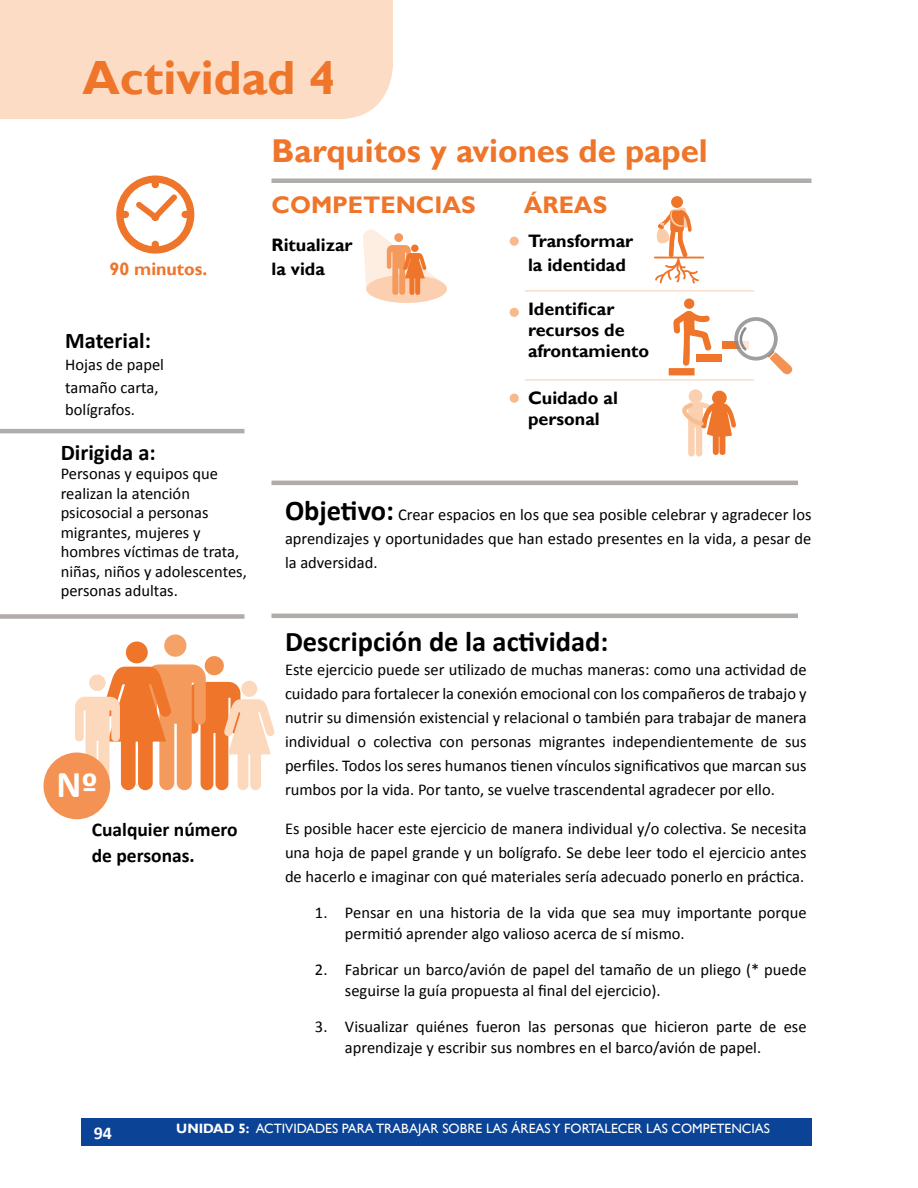
<style>
.page{position:relative;width:918px;height:1188px;background:#fff}
.page>*{position:absolute;margin:0;border:0;box-sizing:border-box;transform-origin:0 0}
.t1{font:700 48px "Gill Sans";color:#ee752a}
.t2{font:700 37.95px "Calibri";color:#fff}
.t3{font:700 33px "Gill Sans";color:#ee752a}
.t4{font:700 28.5px "Calibri";color:#000}
.t5{font:700 24px "Gill Sans";color:#ee752a}
.t6{font:700 22.5px "Calibri";color:#000}
.t7{font:700 19.5px/25.5px "Calibri";color:#000}
.t8{font:700 18px/21px "Gill Sans";color:#000}
.t9{font:700 18px "Calibri";color:#fff}
.t10{font:700 17.85px "Gill Sans";color:#ee752a}
.t11{font:16.5px/24px "Calibri";color:#000}
.t12{font:13.5px "Gill Sans";color:#fff}
.s1{font-weight:700;font-size:28.5px}
.s2{font-weight:700}
</style>
<div class="page">
<div style="left:81px;top:1118px;width:731px;height:27px;background:#0b4396"></div>
<div style="left:272px;top:178px;width:540px;height:5px;background:#b0acaa"></div>
<hr style="left:272px;top:481px;width:526px;height:4px;background:#b0acaa">
<hr style="left:272px;top:614px;width:526px;height:4px;background:#b0acaa">
<svg style="left:116px;top:175px;width:79px;height:79px"></svg>
<div style="left:205px;top:656px;width:19px;height:19px;background:#f3914f;border-radius:50%"></div>
<div style="left:164px;top:634px;width:22px;height:23px;background:#f5a269;border-radius:50%"></div>
<div style="left:126px;top:642px;width:22px;height:21px;background:#ee752a;border-radius:50%"></div>
<svg style="left:75px;top:664px;width:200px;height:126px"></svg>
<div style="left:89px;top:674px;width:17px;height:17px;background:#fcd8bd;border-radius:50%"></div>
<div style="left:44px;top:753px;width:66px;height:66px;background:#f39252;border-radius:50%"></div>
<hr style="left:0;top:429px;width:244px;height:4px;background:#b0acaa">
<div style="left:0;top:614px;width:244px;height:5px;background:#b0acaa"></div>
<div style="left:688px;top:423px;width:7px;height:30px;background:#fbd0b1"></div>
<div style="left:696px;top:423px;width:6px;height:30px;background:#fbd0b1"></div>
<div style="left:719px;top:434px;width:6px;height:18px;background:#ee752a"></div>
<div style="left:713px;top:434px;width:6px;height:18px;background:#ee752a"></div>
<div style="left:689px;top:389px;width:13px;height:14px;background:#fbd0b1;border-radius:50%"></div>
<div style="left:713px;top:391px;width:13px;height:14px;background:#ee752a;border-radius:50%"></div>
<div style="left:712px;top:391px;width:15px;height:14px;border:1px solid #ee752a;border-radius:50%"></div>
<svg style="left:682px;top:400px;width:54px;height:39px"></svg>
<div style="left:510px;top:237px;width:9px;height:9px;background:#f8b98c;border-radius:50%"></div>
<div style="left:510px;top:308px;width:9px;height:9px;background:#f8b98c;border-radius:50%"></div>
<div style="left:510px;top:394px;width:9px;height:9px;background:#f8b98c;border-radius:50%"></div>
<div style="left:669px;top:368px;width:26px;height:7px;background:#ee752a"></div>
<div style="left:696px;top:355px;width:26px;height:7px;background:#ee752a"></div>
<div style="left:723px;top:342px;width:26px;height:7px;background:#ee752a"></div>
<svg style="left:673px;top:298px;width:39px;height:68px"></svg>
<div style="left:734px;top:317px;width:44px;height:44px;border:4px solid #8b8b8b;border-radius:50%"></div>
<svg style="left:735px;top:326px;width:14px;height:27px"></svg>
<svg style="left:768px;top:351px;width:25px;height:24px"></svg>
<div style="left:366px;top:275px;width:81px;height:28px;background:#fbcfaf;border-radius:50%"></div>
<svg style="left:363px;top:229px;width:82px;height:66px"></svg>
<div style="left:411px;top:245px;width:8px;height:7px;background:#ee752a;border-radius:50%"></div>
<hr style="left:525px;top:291px;width:229px;height:1px;background:#fbccaa">
<hr style="left:525px;top:380px;width:229px;height:1px;background:#fbccaa">
<div style="left:0;top:0;width:393px;height:119px;background:#fcdcc4"></div>
<div style="left:671px;top:196px;width:12px;height:12px;background:#ee752a;border-radius:50%"></div>
<svg style="left:654px;top:207px;width:50px;height:77px"></svg>
<h1 class="t1" style="left:82px;top:49px;width:254px">Actividad 4</h1>
<h3 class="t3" style="left:272px;top:131px;width:438px">Barquitos y aviones de papel</h3>
<p class="t10" style="left:109px;top:258px;width:99px">90 minutos.</p>
<h3 class="t6" style="left:65px;top:326px;width:87px">Material:</h3>
<p class="t11" style="left:65px;top:353px;width:100px;line-height:22.5px">Hojas de papel tamaño carta, bolígrafos.</p>
<h3 class="t6" style="left:61px;top:438px;width:97px">Dirigida a:</h3>
<p class="t11" style="left:61px;top:464px;width:188px;line-height:19.5px">Personas y equipos que realizan la atención psicosocial a personas migrantes, mujeres y hombres víctimas de trata, niñas, niños y adolescentes, personas adultas.</p>
<h2 class="t2" style="left:56px;top:760px;width:43px">Nº</h2>
<p class="t7" style="left:92px;top:817px;width:147px">Cualquier número de personas.</p>
<h3 class="t5" style="left:272px;top:190px;width:204px">COMPETENCIAS</h3>
<h3 class="t5" style="left:524px;top:190px;width:83px">ÁREAS</h3>
<p class="t8" style="left:272px;top:234px;width:83px;line-height:24px">Ritualizar la vida</p>
<p class="t8" style="left:528px;top:229px;width:107px;line-height:24px">Transformar la identidad</p>
<p class="t8" style="left:528px;top:299px;width:123px">Identificar recursos de afrontamiento</p>
<p class="t8" style="left:528px;top:388px;width:91px">Cuidado al personal</p>
<p class="t11" style="left:285px;top:503px;width:528px;text-align:justify"><span class="s1">Objetivo:</span> Crear espacios en los que sea posible celebrar y agradecer los aprendizajes y oportunidades que han estado presentes en la vida, a pesar de la adversidad.</p>
<h3 class="t4" style="left:285px;top:623px;width:325px">Descripción de la actividad:</h3>
<p class="t11" style="left:285px;top:658px;width:523px;text-align:justify">Este ejercicio puede ser utilizado de muchas maneras: como una actividad de cuidado para fortalecer la conexión emocional con los compañeros de trabajo y nutrir su dimensión existencial y relacional o también para trabajar de manera individual o colectiva con personas migrantes independientemente de sus perfiles. Todos los seres humanos tienen vínculos significativos que marcan sus rumbos por la vida. Por tanto, se vuelve trascendental agradecer por ello.</p>
<p class="t11" style="left:285px;top:817px;width:523px;text-align:justify">Es posible hacer este ejercicio de manera individual y/o colectiva. Se necesita una hoja de papel grande y un bolígrafo. Se debe leer todo el ejercicio antes de hacerlo e imaginar con qué materiales sería adecuado ponerlo en práctica.</p>
<p class="t11" style="left:345px;top:902px;width:463px;line-height:21px;text-indent:-30px">1. Pensar en una historia de la vida que sea muy importante porque permitió aprender algo valioso acerca de sí mismo.</p>
<p class="t11" style="left:345px;top:959px;width:463px;line-height:21px;text-indent:-30px">2. Fabricar un barco/avión de papel del tamaño de un pliego (* puede seguirse la guía propuesta al final del ejercicio).</p>
<p class="t11" style="left:345px;top:1016px;width:463px;line-height:21px;text-indent:-30px">3. Visualizar quiénes fueron las personas que hicieron parte de ese aprendizaje y escribir sus nombres en el barco/avión de papel.</p>
<p class="t9" style="left:94px;top:1121px;width:20px">94</p>
<p class="t12" style="left:176px;top:1120px;width:595px"><span class="s2">UNIDAD 5:</span> ACTIVIDADES PARA TRABAJAR SOBRE LAS ÁREAS Y FORTALECER LAS COMPETENCIAS</p>
</div>
